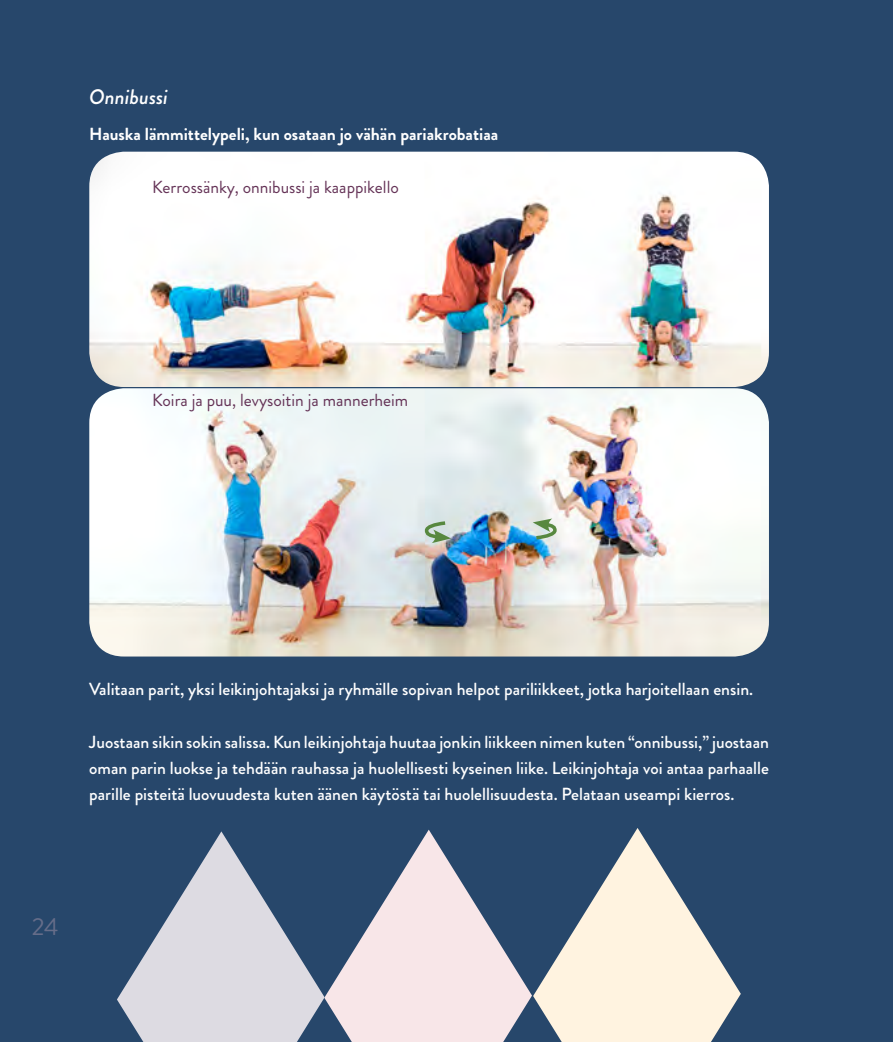
<style>
.page{position:relative;width:893px;height:1042px;background:#27476b}
.page>*{position:absolute;margin:0;border:0;box-sizing:border-box;transform-origin:0 0}
.t1{font:24.5px "Brandon Grotesque";color:#666d89}
.t2{font:italic 500 21px "Brandon Grotesque";color:#fff}
.t3{font:500 17.5px/26.2px "Brandon Grotesque";color:#fff;text-align:justify}
.t4{font:17.5px "Brandon Grotesque";color:#643256}
.t5{font:700 17.5px "Brandon Grotesque";color:#fff}
</style>
<div class="page">
<hr style="left:892px;top:0;width:1px;height:1042px;background:#fff4e2">
<img style="left:89px;top:152px;width:680px;height:504px">
<svg style="left:533px;top:828px;width:208px;height:214px;fill:#fff3e0"></svg>
<svg style="left:325px;top:829px;width:207px;height:213px;fill:#f8e6e8"></svg>
<svg style="left:117px;top:831px;width:208px;height:211px;fill:#dddbe2"></svg>
<svg style="left:423px;top:519px;width:28px;height:24px"></svg>
<svg style="left:533px;top:518px;width:25px;height:23px"></svg>
<p class="t2" style="left:89px;top:82px;width:80px">Onnibussi</p>
<p class="t5" style="left:89px;top:122px;width:410px">Hauska lämmittelypeli, kun osataan jo vähän pariakrobatiaa</p>
<p class="t4" style="left:152px;top:175px;width:248px">Kerrossänky, onnibussi ja kaappikello</p>
<p class="t4" style="left:152px;top:388px;width:257px">Koira ja puu, levysoitin ja mannerheim</p>
<p class="t3" style="left:89px;top:676px;width:665px">Valitaan parit, yksi leikinjohtajaksi ja ryhmälle sopivan helpot pariliikkeet, jotka harjoitellaan ensin.</p>
<p class="t3" style="left:89px;top:729px;width:681px">Juostaan sikin sokin salissa. Kun leikinjohtaja huutaa jonkin liikkeen nimen kuten “onnibussi,” juostaan oman parin luokse ja tehdään rauhassa ja huolellisesti kyseinen liike. Leikinjohtaja voi antaa parhaalle parille pisteitä luovuudesta kuten äänen käytöstä tai huolellisuudesta. Pelataan useampi kierros.</p>
<h1 class="t1" style="left:32px;top:910px;width:28px">24</h1>
</div>
